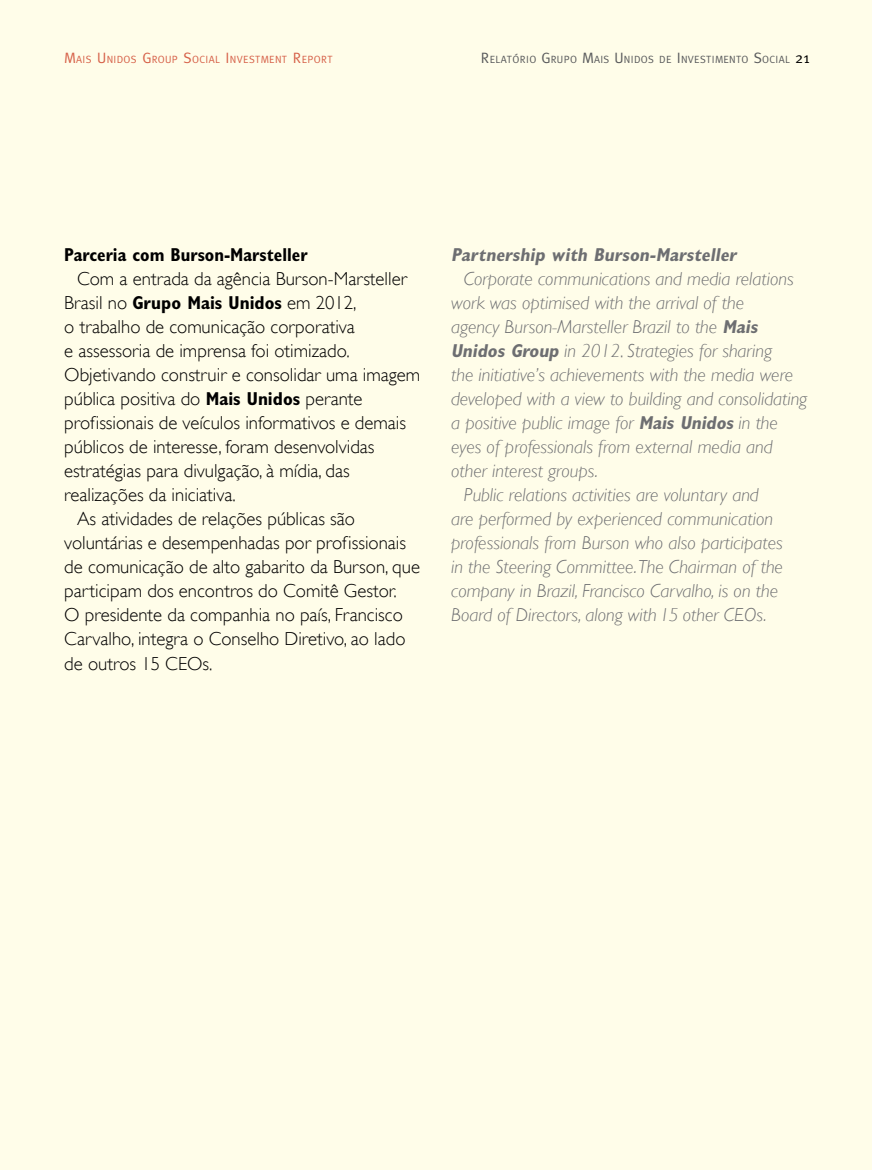
<style>
.page{position:relative;width:872px;height:1170px;background:#fff}
.page>*{position:absolute;margin:0;border:0;box-sizing:border-box;transform-origin:0 0}
.t1{font:300 18.75px "Gill Sans";color:#000}
.t2{font:italic 300 18.75px "Gill Sans";color:#6d6e71}
.t3{font:italic 700 condensed 18.75px "Gill Sans";color:#6d6e71}
.t4{font:700 condensed 18.75px "Gill Sans";color:#000}
.t5{font:10.5px "Meta";letter-spacing:.035em;color:#58595b}
.t6{font:10.5px "Meta";letter-spacing:.035em;color:#d66048}
.s1{font-size:15px}
.s2{font-size:15px;color:#000}
.s3{font-weight:700;font-stretch:condensed}
.s4{font-style:normal}
</style>
<div class="page">
<div style="left:0;top:0;width:872px;height:1169px;background:#fffde9"></div>
<p class="t6" style="left:64px;top:53px;width:270px"><span class="s1">M</span>AIS <span class="s1">U</span> NIDOS <span class="s1">G</span>ROUP <span class="s1">S</span>OCIAL <span class="s1">I</span> NVESTMENT <span class="s1">R</span>EPORT</p>
<p class="t5" style="left:481px;top:53px;width:330px"><span class="s1">R</span>ELATÓRIO <span class="s1">G</span>RUPO <span class="s1">M</span>AIS <span class="s1">U</span> NIDOS DE <span class="s1">I</span> NVESTIMENTO <span class="s1">S</span>OCIAL <span class="s2">21</span></p>
<p class="t4" style="left:64px;top:244px;width:245px">Parceria com Burson-Marsteller</p>
<p class="t1" style="left:77px;top:268px;width:331px">Com a entrada da agência Burson-Marsteller</p>
<p class="t1" style="left:64px;top:292px;width:294px">Brasil no <span class="s3">Grupo Mais Unidos</span> em 2012,</p>
<p class="t1" style="left:64px;top:316px;width:292px">o trabalho de comunicação corporativa</p>
<p class="t1" style="left:64px;top:340px;width:287px">e assessoria de imprensa foi otimizado.</p>
<p class="t1" style="left:64px;top:364px;width:357px">Objetivando construir e consolidar uma imagem</p>
<p class="t1" style="left:64px;top:388px;width:300px">pública positiva do <span class="s3">Mais Unidos</span> perante</p>
<p class="t1" style="left:64px;top:412px;width:343px">profissionais de veículos informativos e demais</p>
<p class="t1" style="left:64px;top:436px;width:312px">públicos de interesse, foram desenvolvidas</p>
<p class="t1" style="left:64px;top:460px;width:287px">estratégias para divulgação, à mídia, das</p>
<p class="t1" style="left:64px;top:484px;width:173px">realizações da iniciativa.</p>
<p class="t1" style="left:77px;top:508px;width:279px">As atividades de relações públicas são</p>
<p class="t1" style="left:64px;top:532px;width:343px">voluntárias e desempenhadas por profissionais</p>
<p class="t1" style="left:64px;top:556px;width:357px">de comunicação de alto gabarito da Burson, que</p>
<p class="t1" style="left:64px;top:580px;width:334px">participam dos encontros do Comitê Gestor.</p>
<p class="t1" style="left:64px;top:604px;width:340px">O presidente da companhia no país, Francisco</p>
<p class="t1" style="left:64px;top:628px;width:343px">Carvalho, integra o Conselho Diretivo, ao lado</p>
<p class="t1" style="left:64px;top:652px;width:150px">de outros 15 CEOs.</p>
<p class="t3" style="left:451px;top:244px;width:290px">Partnership with Burson-Marsteller</p>
<p class="t2" style="left:464px;top:268px;width:331px">Corporate communications and media relations</p>
<p class="t2" style="left:451px;top:292px;width:294px">work was optimised with the arrival of the</p>
<p class="t2" style="left:451px;top:316px;width:311px">agency Burson-Marsteller Brazil to the <span class="s3">Mais</span></p>
<p class="t2" style="left:451px;top:340px;width:322px"><span class="s3">Unidos Group</span>in 2012<span class="s4">.</span> Strategies for sharing</p>
<p class="t2" style="left:451px;top:364px;width:343px">the initiative’s achievements with the media were</p>
<p class="t2" style="left:451px;top:388px;width:358px">developed with a view to building and consolidating</p>
<p class="t2" style="left:451px;top:412px;width:328px">a positive public image for <span class="s3">Mais Unidos</span>in the</p>
<p class="t2" style="left:451px;top:436px;width:323px">eyes of professionals from external media and</p>
<p class="t2" style="left:451px;top:460px;width:148px">other interest groups.</p>
<p class="t2" style="left:464px;top:484px;width:296px">Public relations activities are voluntary and</p>
<p class="t2" style="left:451px;top:508px;width:323px">are performed by experienced communication</p>
<p class="t2" style="left:451px;top:532px;width:333px">professionals from Burson who also participates</p>
<p class="t2" style="left:451px;top:556px;width:333px">in the Steering Committee. The Chairman of the</p>
<p class="t2" style="left:451px;top:580px;width:328px">company in Brazil, Francisco Carvalho, is on the</p>
<p class="t2" style="left:451px;top:604px;width:317px">Board of Directors, along with 15 other CEOs.</p>
</div>
